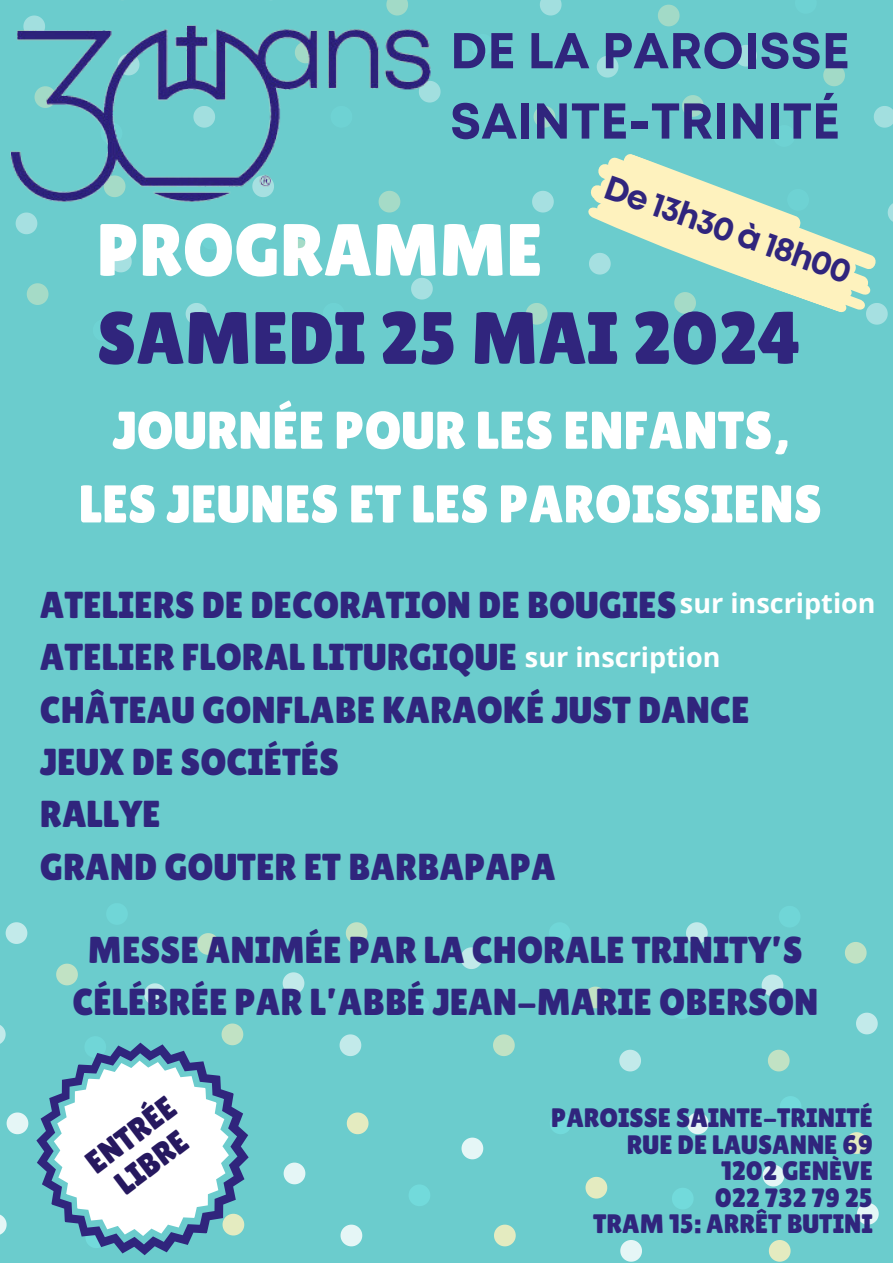
<style>
.page{position:relative;width:893px;height:1263px;background:#6bcccd}
.page>*{position:absolute;margin:0;border:0;box-sizing:border-box;transform-origin:0 0}
.t1{font:73.95px "Lilita One";color:#30257d}
.t2{font:73.88px "Lilita One";color:#fff}
.t3{font:52.95px/73.7px "Lilita One";color:#fff;text-align:center}
.t4{font:700 50.25px/70.3px "Mont";color:#30257d}
.t5{font:37.5px/52.3px "Lilita One";color:#30257d}
.t6{font:700 33.83px "Mont";color:#30257d}
.t7{font:32.25px/34.3px "Lilita One";color:#26185f;text-align:center}
.t8{font:700 27px "Open Sans";color:#fff}
.t9{font:26.7px "Lilita One";color:#30257d}
</style>
<div class="page">
<svg style="left:347px;top:1112px;width:21px;height:22px"></svg>
<svg style="left:494px;top:1224px;width:22px;height:22px"></svg>
<svg style="left:585px;top:1177px;width:22px;height:21px"></svg>
<svg style="left:769px;top:1240px;width:21px;height:22px"></svg>
<svg style="left:846px;top:1132px;width:21px;height:22px"></svg>
<svg style="left:550px;top:1113px;width:21px;height:21px"></svg>
<svg style="left:672px;top:1188px;width:21px;height:21px"></svg>
<svg style="left:780px;top:1096px;width:21px;height:22px"></svg>
<svg style="left:409px;top:1185px;width:21px;height:21px"></svg>
<svg style="left:284px;top:1162px;width:21px;height:22px"></svg>
<svg style="left:340px;top:1224px;width:22px;height:22px"></svg>
<svg style="left:687px;top:1112px;width:21px;height:22px"></svg>
<svg style="left:0;top:1214px;width:7px;height:21px"></svg>
<svg style="left:7px;top:1112px;width:21px;height:22px"></svg>
<svg style="left:620px;top:1240px;width:22px;height:22px"></svg>
<svg style="left:461px;top:1137px;width:22px;height:22px"></svg>
<svg style="left:762px;top:1165px;width:22px;height:21px"></svg>
<svg style="left:857px;top:1203px;width:21px;height:21px"></svg>
<svg style="left:346px;top:922px;width:21px;height:22px"></svg>
<svg style="left:493px;top:1034px;width:22px;height:22px"></svg>
<svg style="left:584px;top:986px;width:22px;height:22px"></svg>
<svg style="left:768px;top:1050px;width:21px;height:21px"></svg>
<svg style="left:197px;top:933px;width:22px;height:22px"></svg>
<svg style="left:56px;top:964px;width:22px;height:21px"></svg>
<svg style="left:845px;top:942px;width:21px;height:22px"></svg>
<svg style="left:283px;top:972px;width:21px;height:22px"></svg>
<svg style="left:339px;top:1034px;width:22px;height:22px"></svg>
<svg style="left:686px;top:922px;width:21px;height:22px"></svg>
<svg style="left:0;top:1025px;width:6px;height:19px"></svg>
<svg style="left:6px;top:922px;width:21px;height:22px"></svg>
<svg style="left:619px;top:1050px;width:22px;height:21px"></svg>
<svg style="left:460px;top:947px;width:22px;height:22px"></svg>
<svg style="left:144px;top:983px;width:22px;height:22px"></svg>
<svg style="left:761px;top:974px;width:22px;height:22px"></svg>
<svg style="left:856px;top:1013px;width:21px;height:21px"></svg>
<svg style="left:533px;top:106px;width:22px;height:22px"></svg>
<svg style="left:682px;top:95px;width:22px;height:22px"></svg>
<svg style="left:658px;top:5px;width:21px;height:21px"></svg>
<svg style="left:823px;top:65px;width:22px;height:21px"></svg>
<svg style="left:597px;top:56px;width:21px;height:22px"></svg>
<svg style="left:540px;top:0;width:21px;height:16px"></svg>
<svg style="left:873px;top:106px;width:20px;height:22px"></svg>
<svg style="left:735px;top:45px;width:22px;height:22px"></svg>
<svg style="left:526px;top:303px;width:21px;height:22px"></svg>
<svg style="left:382px;top:209px;width:15px;height:3px"></svg>
<svg style="left:287px;top:239px;width:22px;height:21px"></svg>
<svg style="left:27px;top:283px;width:21px;height:22px"></svg>
<svg style="left:532px;top:191px;width:22px;height:21px"></svg>
<svg style="left:186px;top:303px;width:21px;height:22px"></svg>
<svg style="left:889px;top:203px;width:4px;height:19px"></svg>
<svg style="left:868px;top:320px;width:18px;height:5px"></svg>
<svg style="left:411px;top:278px;width:22px;height:22px"></svg>
<svg style="left:110px;top:251px;width:22px;height:21px"></svg>
<svg style="left:16px;top:212px;width:21px;height:22px"></svg>
<img style="left:10px;top:0;width:431px;height:209px">
<svg style="left:36px;top:1114px;width:213px;height:141px"></svg>
<svg style="left:588px;top:154px;width:301px;height:166px"></svg>
<svg style="left:47px;top:1023px;width:197px;height:225px"></svg>
<h1 class="t4" style="left:450px;top:19px;width:401px">DE LA PAROISSE<br>SAINTE-TRINITÉ</h1>
<h6 class="t6" style="left:610px;top:173px;width:261px;rotate:20deg">De 13h30 à 18h00</h6>
<p class="t2" style="left:97px;top:208px;width:447px">PROGRAMME</p>
<h2 class="t1" style="left:97px;top:296px;width:706px">SAMEDI 25 MAI 2024</h2>
<p class="t3" style="left:79px;top:393px;width:744px">JOURNÉE POUR LES ENFANTS,<br>LES JEUNES ET LES PAROISSIENS</p>
<h1 class="t5" style="left:40px;top:579px;width:711px">ATELIERS DE DECORATION DE BOUGIES<br>ATELIER FLORAL LITURGIQUE<br>CHÂTEAU GONFLABE KARAOKÉ JUST DANCE<br>JEUX DE SOCIÉTÉS<br>RALLYE<br>GRAND GOUTER ET BARBAPAPA</h1>
<h6 class="t8" style="left:680px;top:585px;width:197px">sur inscription</h6>
<p class="t8" style="left:525px;top:638px;width:197px">sur inscription</p>
<h4 class="t5" style="left:72px;top:923px;width:747px;text-align:center">MESSE ANIMÉE PAR LA CHORALE TRINITY’S<br>CÉLÉBRÉE PAR L’ABBÉ JEAN-MARIE OBERSON</h4>
<h5 class="t7" style="left:79px;top:1152px;width:105px;rotate:-37deg">ENTRÉE<br>LIBRE</h5>
<h3 class="t9" style="left:551px;top:1102px;width:323px">PAROISSE SAINTE-TRINITÉ</h3>
<h4 class="t9" style="left:627px;top:1129px;width:247px">RUE DE LAUSANNE 69</h4>
<p class="t9" style="left:721px;top:1155px;width:153px">1202 GENÈVE</p>
<p class="t9" style="left:715px;top:1182px;width:159px">022 732 79 25</p>
<p class="t9" style="left:593px;top:1208px;width:281px">TRAM 15: ARRÊT BUTINI</p>
</div>
